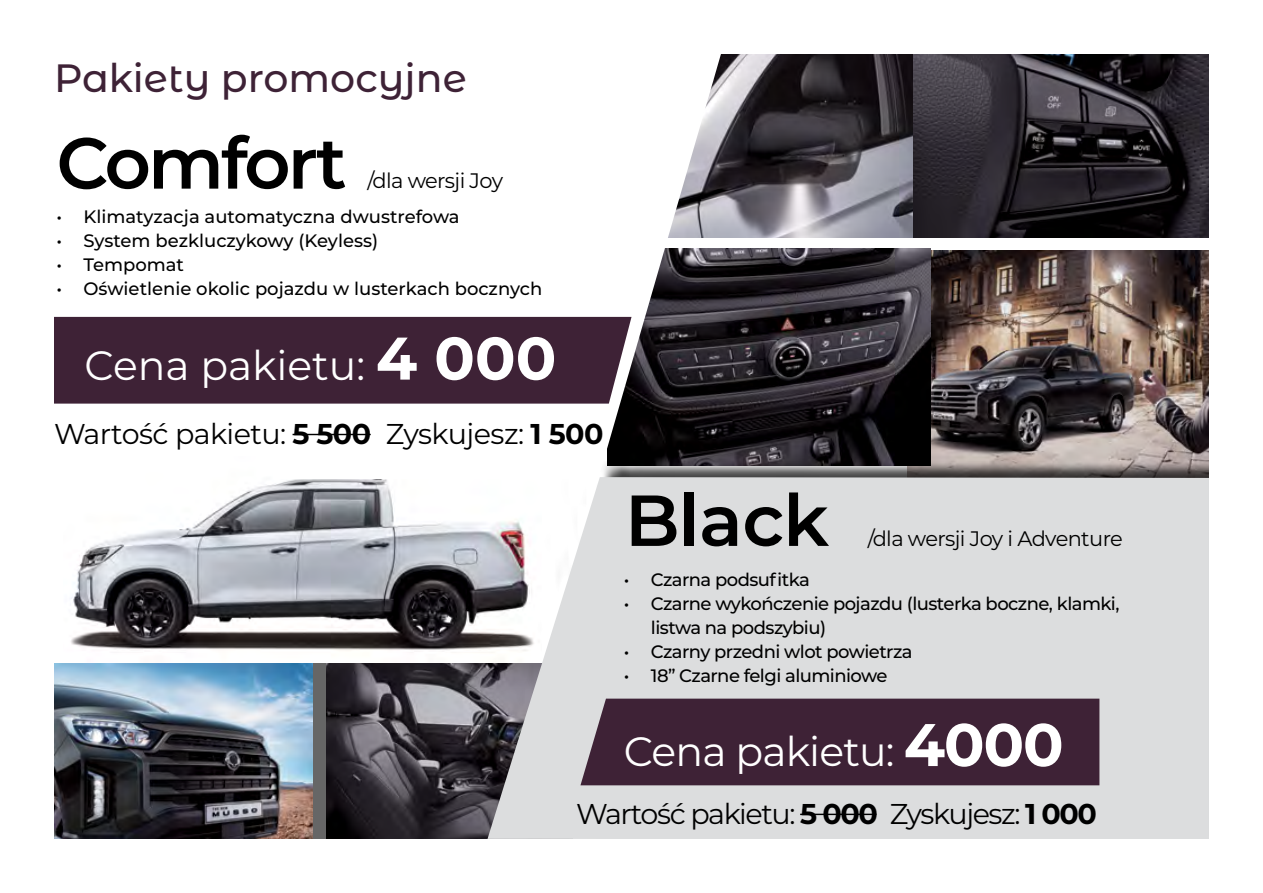
<style>
.page{position:relative;width:1263px;height:893px;background:#fff}
.page>*{position:absolute;margin:0;border:0;box-sizing:border-box;transform-origin:0 0}
.t1{font:600 72px "Montserrat";letter-spacing:-.03em;color:#000}
.t2{font:40.95px "Montserrat";color:#fff}
.t3{font:40.95px "Montserrat";letter-spacing:-.02em;color:#fff}
.t4{font:500 39.45px "Montserrat Alternates";color:#3e2236}
.t5{font:28.65px "Montserrat";letter-spacing:-.045em;color:#000}
.t6{font:28.65px "Montserrat";letter-spacing:-.02em;color:#000}
.t7{font:21px "Montserrat";letter-spacing:-.03em;color:#000}
.t8{font:500 18px/24px "Montserrat";letter-spacing:-.03em;color:#000}
.t9{font:500 18px "Montserrat";color:#000}
.s1{font-weight:700;font-size:60px}
.s2{font-weight:700}
</style>
<div class="page">
<img style="left:930px;top:250px;width:279px;height:211px">
<img style="left:736px;top:248px;width:194px;height:213px">
<img style="left:736px;top:54px;width:473px;height:183px">
<div style="left:309px;top:663px;width:264px;height:176px;background:#666"></div>
<img style="left:326px;top:663px;width:161px;height:176px">
<img style="left:54px;top:664px;width:258px;height:175px">
<img style="left:71px;top:479px;width:416px;height:172px">
<div style="left:492px;top:461px;width:717px;height:378px;background:#000;opacity:.75"></div>
<svg style="left:487px;top:477px;width:722px;height:362px;fill:#dcddde"></svg>
<svg style="left:273px;top:54px;width:463px;height:425px"></svg>
<hr style="left:800px;top:814px;width:76px;height:1px;background:#000">
<hr style="left:293px;top:434px;width:78px;height:1px;background:#000">
<div style="left:54px;top:317px;width:577px;height:87px;background:#3e2236"></div>
<div style="left:580px;top:699px;width:519px;height:86px;background:#3e2236"></div>
<h3 class="t4" style="left:54px;top:51px;width:414px">Pakiety promocyjne</h3>
<h1 class="t1" style="left:56px;top:112px;width:292px">Comfort</h1>
<p class="t9" style="left:56px;top:204px;width:405px">• Klimatyzacja automatyczna dwustrefowa</p>
<p class="t9" style="left:56px;top:228px;width:323px">• System bezkluczykowy (Keyless)</p>
<p class="t9" style="left:56px;top:252px;width:129px">• Tempomat</p>
<p class="t9" style="left:56px;top:276px;width:487px">• Oświetlenie okolic pojazdu w lusterkach bocznych</p>
<p class="t7" style="left:368px;top:166px;width:137px">/dla wersji Joy</p>
<h2 class="t2" style="left:84px;top:337px;width:473px">Cena pakietu: <span class="s1">4 000</span></h2>
<h3 class="t6" style="left:54px;top:414px;width:551px">Wartość pakietu: <span class="s2">5 500</span> Zyskujesz: <span class="s2">1 500</span></h3>
<h1 class="t1" style="left:625px;top:469px;width:206px">Black</h1>
<p class="t8" style="left:624px;top:567px;width:187px">• Czarna podsufitka</p>
<p class="t8" style="left:651px;top:591px;width:470px;text-indent:-27px">• Czarne wykończenie pojazdu (lusterka boczne, klamki, listwa na podszybiu)</p>
<p class="t8" style="left:624px;top:639px;width:290px">• Czarny przedni wlot powietrza</p>
<p class="t8" style="left:624px;top:663px;width:265px">• 18” Czarne felgi aluminiowe</p>
<p class="t7" style="left:868px;top:524px;width:257px">/dla wersji Joy i Adventure</p>
<h2 class="t3" style="left:624px;top:723px;width:441px">Cena pakietu: <span class="s1">4000</span></h2>
<h3 class="t5" style="left:576px;top:794px;width:522px">Wartość pakietu: <span class="s2">5 000</span> Zyskujesz: <span class="s2">1 000</span></h3>
</div>
